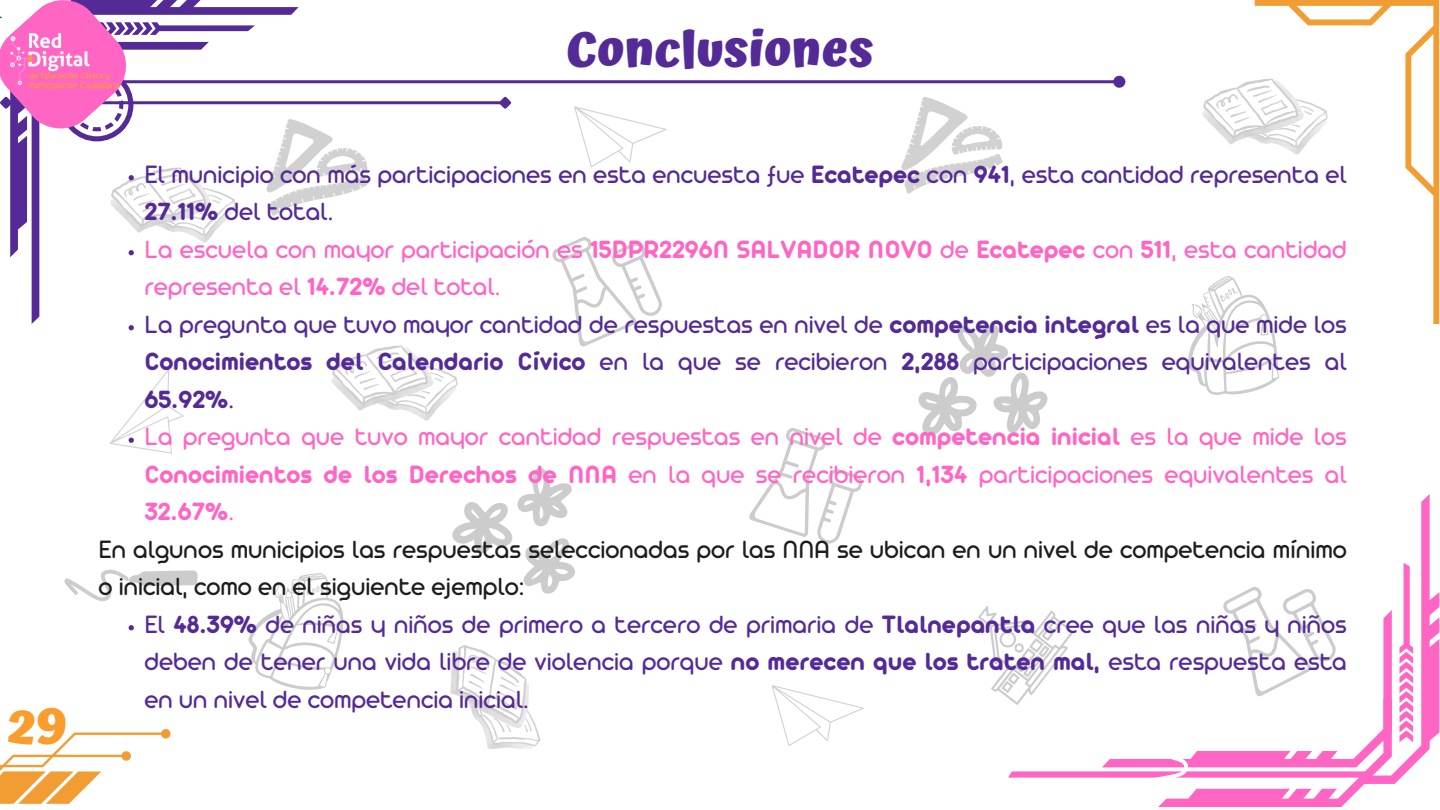
<style>
.page{position:relative;width:1440px;height:810px;background:#fff}
.page>*{position:absolute;margin:0;border:0;box-sizing:border-box;transform-origin:0 0}
.t1{font:700 50px "Atma";color:#542b96}
.t2{font:700 50px "Atma";color:#f99e2e}
.t3{font:27px/37.5px "Arista Pro";color:#542b96;text-align:justify}
.t4{font:27px/37.5px "Arista Pro";color:#ff66c4}
.t5{font:27px/37.5px "Arista Pro";color:#1d1d1b}
.s1{font-weight:700}
</style>
<div class="page">
<svg style="left:1202px;top:80px;width:53px;height:65px"></svg>
<svg style="left:331px;top:345px;width:126px;height:76px"></svg>
<svg style="left:450px;top:645px;width:90px;height:104px"></svg>
<svg style="left:64px;top:569px;width:134px;height:33px"></svg>
<svg style="left:918px;top:325px;width:130px;height:110px"></svg>
<svg style="left:452px;top:467px;width:123px;height:127px"></svg>
<svg style="left:248px;top:573px;width:96px;height:117px"></svg>
<svg style="left:1188px;top:276px;width:91px;height:119px"></svg>
<svg style="left:772px;top:685px;width:92px;height:61px"></svg>
<svg style="left:574px;top:106px;width:93px;height:61px"></svg>
<svg style="left:552px;top:237px;width:110px;height:110px"></svg>
<svg style="left:749px;top:428px;width:114px;height:116px"></svg>
<svg style="left:901px;top:97px;width:102px;height:97px"></svg>
<svg style="left:0;top:729px;width:171px;height:75px"></svg>
<svg style="left:1255px;top:0;width:184px;height:324px"></svg>
<hr style="left:10px;top:101px;width:491px;height:3px;background:#542b96">
<svg style="left:496px;top:96px;width:16px;height:13px"></svg>
<hr style="left:110px;top:80px;width:1004px;height:3px;background:#542b96">
<div style="left:1115px;top:77px;width:9px;height:9px;background:#542b96;border-radius:50%"></div>
<div style="left:1113px;top:76px;width:12px;height:12px;border:3px solid #542b96;border-radius:50%"></div>
<svg style="left:978px;top:494px;width:461px;height:313px"></svg>
<svg style="left:0;top:0;width:368px;height:330px"></svg>
<svg style="left:110px;top:369px;width:74px;height:85px"></svg>
<svg style="left:129px;top:625px;width:5px;height:5px"></svg>
<p class="t1" style="left:566px;top:19px;width:309px">Conclusiones</p>
<p class="t2" style="left:9px;top:696px;width:60px">29</p>
<p class="t3" style="left:145px;top:158px;width:1204px">El municipio con más participaciones en esta encuesta fue <span class="s1">Ecatepec</span> con <span class="s1">941</span>, esta cantidad representa el<br><span class="s1">27.11%</span> del total.</p>
<h1 class="t4" style="left:145px;top:233px;width:1204px">La escuela con mayor participación es <span class="s1">15DPR2296N SALVADOR NOVO</span> de <span class="s1">Ecatepec</span> con <span class="s1">511</span>, esta cantidad representa el <span class="s1">14.72%</span> del total.</h1>
<p class="t3" style="left:145px;top:308px;width:1204px">La pregunta que tuvo mayor cantidad de respuestas en nivel de <span class="s1">competencia integral</span> es la que mide los <span class="s1">Conocimientos del Calendario Cívico</span> en la que se recibieron <span class="s1">2,288</span> participaciones equivalentes al <span class="s1">65.92%</span>.</p>
<p class="t4" style="left:145px;top:420px;width:1204px;text-align:justify">La pregunta que tuvo mayor cantidad respuestas en nivel de <span class="s1">competencia inicial</span> es la que mide los <span class="s1">Conocimientos de los Derechos de NNA</span> en la que se recibieron <span class="s1">1,134</span> participaciones equivalentes al <span class="s1">32.67%</span>.</p>
<p class="t5" style="left:99px;top:533px;width:1250px">En algunos municipios las respuestas seleccionadas por las NNA se ubican en un nivel de competencia mínimo o inicial, como en el siguiente ejemplo:</p>
<p class="t3" style="left:145px;top:608px;width:1204px">El <span class="s1">48.39%</span> de niñas y niños de primero a tercero de primaria de <span class="s1">Tlalnepantla</span> cree que las niñas y niños deben de tener una vida libre de violencia porque <span class="s1">no merecen que los traten mal,</span> esta respuesta esta en un nivel de competencia inicial.</p>
</div>
